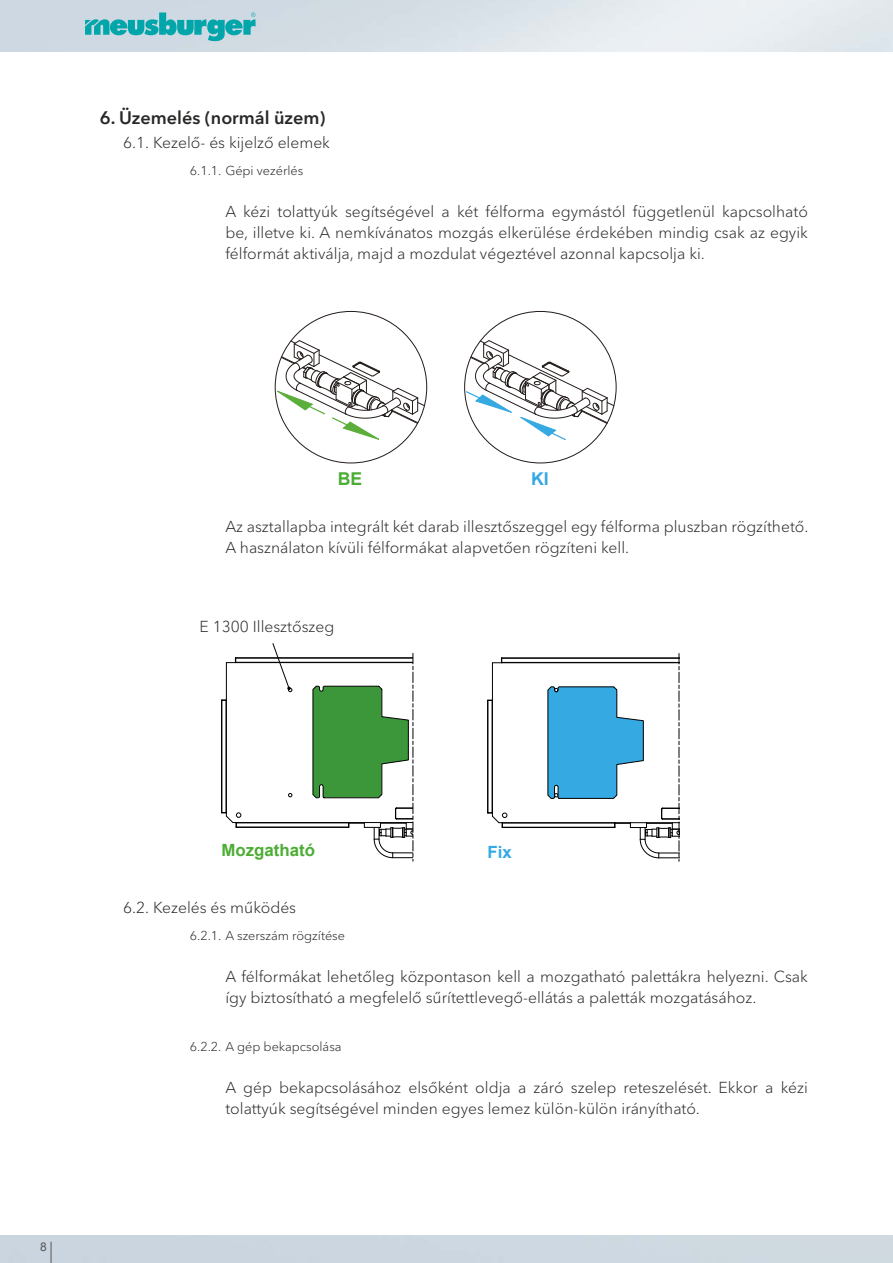
<style>
.page{position:relative;width:893px;height:1263px;background:#fff}
.page>*{position:absolute;margin:0;border:0;box-sizing:border-box;transform-origin:0 0}
.t1{font:600 18px "Avenir Next W1 G";color:#282827}
.t2{font:700 17.7px "Arial";color:#4cad35}
.t3{font:700 17.7px "Arial";color:#35a9e1}
.t4{font:700 16.8px "Arial";color:#4cad35}
.t5{font:700 16.8px "Arial";color:#35a9e1}
.t6{font:300 15.75px/21px "Avenir Next W1 G";color:#282827}
.t7{font:300 12.75px "Avenir Next W1 G";color:#282827}
.t8{font:12px "Arial";color:#565656}
</style>
<div class="page">
<hr style="left:236px;top:822px;width:113px;height:1px;background:#000">
<hr style="left:236px;top:827px;width:113px;height:1px;background:#000">
<hr style="left:226px;top:700px;width:1px;height:112px;background:#000">
<hr style="left:222px;top:700px;width:1px;height:112px;background:#000">
<hr style="left:221px;top:700px;width:1px;height:112px;background:#000">
<hr style="left:226px;top:663px;width:1px;height:37px;background:#000">
<svg style="left:222px;top:812px;width:19px;height:16px"></svg>
<svg style="left:272px;top:643px;width:20px;height:49px"></svg>
<svg style="left:288px;top:793px;width:4px;height:4px"></svg>
<hr style="left:236px;top:662px;width:177px;height:1px;background:#000">
<hr style="left:236px;top:658px;width:177px;height:1px;background:#000">
<hr style="left:236px;top:657px;width:177px;height:1px;background:#000">
<svg style="left:226px;top:657px;width:10px;height:6px"></svg>
<hr style="left:502px;top:823px;width:113px;height:1px;background:#000">
<hr style="left:502px;top:822px;width:113px;height:1px;background:#000">
<hr style="left:502px;top:827px;width:113px;height:1px;background:#000">
<hr style="left:492px;top:700px;width:1px;height:113px;background:#000">
<hr style="left:488px;top:700px;width:1px;height:113px;background:#000">
<hr style="left:487px;top:700px;width:1px;height:113px;background:#000">
<hr style="left:492px;top:663px;width:1px;height:37px;background:#000">
<svg style="left:488px;top:812px;width:19px;height:16px"></svg>
<hr style="left:502px;top:662px;width:177px;height:1px;background:#000">
<hr style="left:502px;top:658px;width:177px;height:1px;background:#000">
<svg style="left:492px;top:658px;width:10px;height:5px"></svg>
<svg style="left:547px;top:653px;width:133px;height:208px"></svg>
<svg style="left:312px;top:653px;width:102px;height:208px"></svg>
<svg style="left:274px;top:340px;width:151px;height:100px"></svg>
<svg style="left:464px;top:340px;width:150px;height:101px"></svg>
<svg style="left:51px;top:1242px;width:1px;height:21px"></svg>
<svg style="left:85px;top:13px;width:171px;height:28px;background:#72c2c9"></svg>
<p class="t1" style="left:100px;top:107px;width:227px">6. Üzemelés (normál üzem)</p>
<p class="t6" style="left:123px;top:132px;width:208px">6.1. Kezelő- és kijelző elemek</p>
<p class="t7" style="left:190px;top:163px;width:115px">6.1.1. Gépi vezérlés</p>
<p class="t6" style="left:225px;top:201px;width:584px;text-align:justify">A kézi tolattyúk segítségével a két félforma egymástól függetlenül kapcsolható be, illetve ki. A nemkívánatos mozgás elkerülése érdekében mindig csak az egyik félformát aktiválja, majd a mozdulat végeztével azonnal kapcsolja ki.</p>
<p class="t2" style="left:338px;top:467px;width:26px">BE</p>
<p class="t3" style="left:531px;top:467px;width:19px">KI</p>
<p class="t6" style="left:225px;top:516px;width:584px">Az asztallapba integrált két darab illesztőszeggel egy félforma pluszban rögzíthető.<br>A használaton kívüli félformákat alapvetően rögzíteni kell.</p>
<p class="t6" style="left:200px;top:616px;width:136px">E 1300 Illesztőszeg</p>
<p class="t8" style="left:40px;top:1239px;width:8px">8</p>
<p class="t4" style="left:222px;top:839px;width:95px">Mozgatható</p>
<p class="t5" style="left:488px;top:841px;width:26px">Fix</p>
<p class="t6" style="left:123px;top:897px;width:174px">6.2. Kezelés és működés</p>
<p class="t7" style="left:190px;top:928px;width:157px">6.2.1. A szerszám rögzítése</p>
<p class="t6" style="left:225px;top:966px;width:584px">A félformákat lehetőleg központason kell a mozgatható palettákra helyezni. Csak így biztosítható a megfelelő sűrítettlevegő-ellátás a paletták mozgatásához.</p>
<p class="t7" style="left:190px;top:1039px;width:153px">6.2.2. A gép bekapcsolása</p>
<p class="t6" style="left:225px;top:1077px;width:584px">A gép bekapcsolásához elsőként oldja a záró szelep reteszelését. Ekkor a kézi tolattyúk segítségével minden egyes lemez külön-külön irányítható.</p>
</div>
